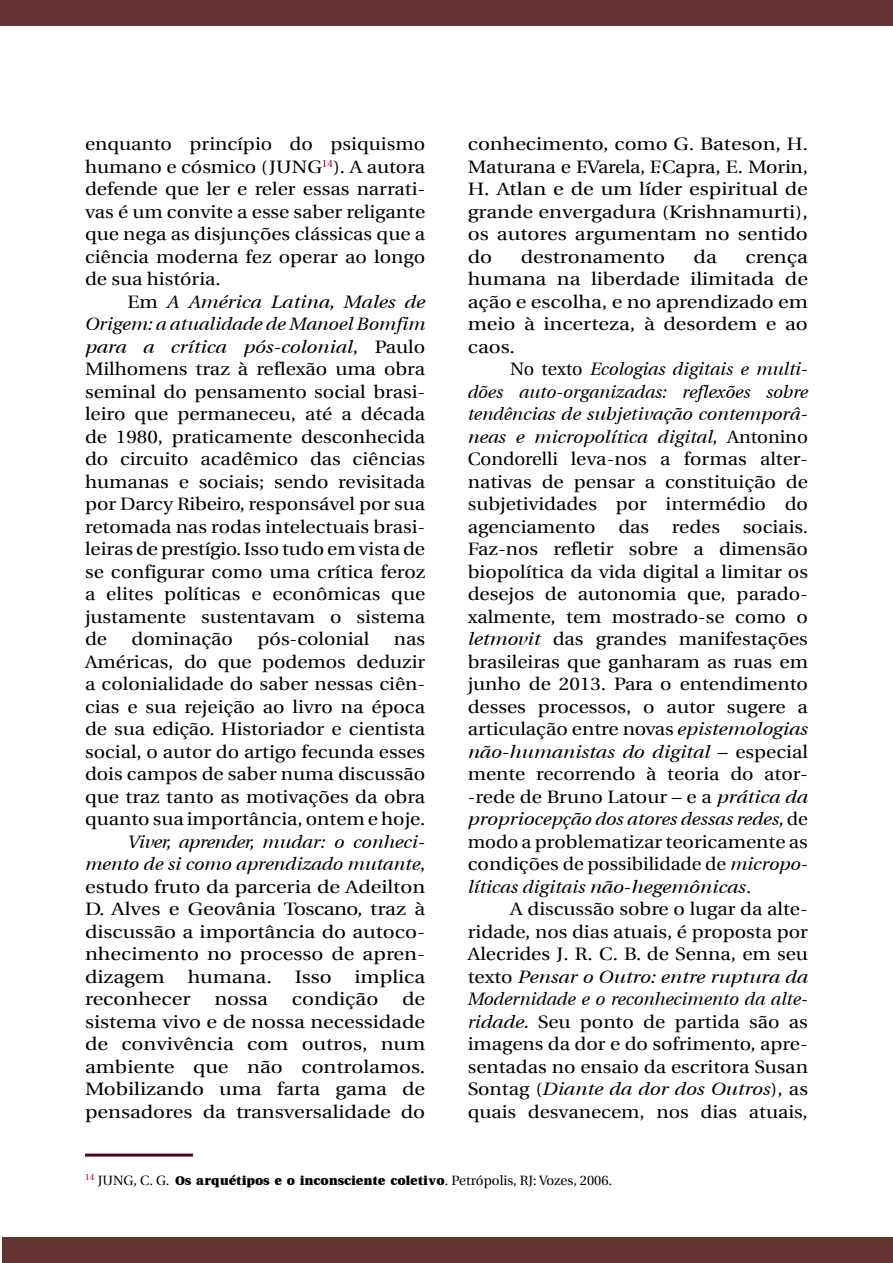
<style>
.page{position:relative;width:893px;height:1263px;background:#fff}
.page>*{position:absolute;margin:0;border:0;box-sizing:border-box;transform-origin:0 0}
.t1{font:18px/22.5px "Utopia";color:#000;text-align:justify;scale:1.1 1}
.t2{font:18px/22.5px "Utopia";color:#000;text-align:justify;scale:1.15 1}
.t3{font:italic 18px/22.5px "Utopia";color:#000;text-align:justify}
.t4{font:18px/22.5px "Utopia";color:#000;text-align:justify;scale:1.05 1}
.t5{font:13.5px "Utopia";color:#000}
.s1{font-style:italic}
.s2{font-style:normal}
.s3{font-weight:700}
</style>
<div class="page">
<div style="left:2px;top:1237px;width:891px;height:26px;background:#633"></div>
<div style="left:0;top:0;width:893px;height:26px;background:#633"></div>
<hr style="left:85px;top:1153px;width:108px;height:3px;background:#500212">
<p class="t1" style="left:85px;top:133px;width:311px">enquanto princípio do psiquismo humano e cósmico (JUNG<sup>14</sup>). A autora defende que ler e reler essas narrati&shy;vas é um convite a esse saber religante que nega as disjunções clássicas que a ciência moderna fez operar ao longo de sua história.</p>
<p class="t1" style="left:85px;top:290px;width:311px;text-indent:43px">Em <span class="s1">A América Latina, Males de Origem: a atualidade de Manoel Bomfim para a crítica pós-colonial</span>, Paulo Milhomens traz à reflexão uma obra seminal do pensamento social brasi&shy;leiro que permaneceu, até a década de 1980, praticamente desconhecida do circuito acadêmico das ciências humanas e sociais; sendo revisitada por Darcy Ribeiro, responsável por sua retomada nas rodas intelectuais brasi&shy;leiras de prestígio. Isso tudo em vista de se configurar como uma crítica feroz a elites políticas e econômicas que justamente sustentavam o sistema de</p>
<p class="t1" style="left:132px;top:628px;width:94px">dominação</p>
<p class="t1" style="left:258px;top:628px;width:103px">pós-colonial</p>
<p class="t1" style="left:85px;top:628px;width:311px;text-indent:309px">nas Américas, do que podemos deduzir a colonialidade do saber nessas ciên&shy;cias e sua rejeição ao livro na época de sua edição. Historiador e cientista social, o autor do artigo fecunda esses dois campos de saber numa discussão que traz tanto as motivações da obra quanto sua importância, ontem e hoje.</p>
<p class="t4" style="left:85px;top:830px;width:325px;text-indent:43px"><span class="s1">Viver, aprender, mudar: o conheci&shy;mento de si como aprendizado mutante</span>, estudo fruto da parceria de Adeilton D. Alves e Geovânia Toscano, traz à discussão a importância do autoco&shy;nhecimento no processo de apren&shy;dizagem</p>
<p class="t2" style="left:188px;top:965px;width:75px">humana.</p>
<p class="t2" style="left:295px;top:965px;width:34px">Isso</p>
<p class="t2" style="left:355px;top:965px;width:63px">implica</p>
<p class="t2" style="left:85px;top:988px;width:93px">reconhecer</p>
<p class="t2" style="left:214px;top:988px;width:48px">nossa</p>
<p class="t2" style="left:292px;top:988px;width:77px">condição</p>
<p class="t2" style="left:85px;top:988px;width:297px;text-indent:317px">de sistema vivo e de nossa necessidade de convivência com outros, num ambiente que não controlamos.<br>Mobilizando uma farta gama de pensadores da transversalidade do</p>
<p class="t2" style="left:468px;top:133px;width:297px">conhecimento, como G. Bateson, H.<br>Maturana e F.Varela, F.Capra, E. Morin, H. Atlan e de um líder espiritual de grande envergadura (Krishnamurti), os autores argumentam no sentido do</p>
<p class="t2" style="left:521px;top:245px;width:127px">destronamento</p>
<p class="t2" style="left:694px;top:245px;width:22px">da</p>
<p class="t2" style="left:468px;top:245px;width:297px;text-indent:278px">crença humana na liberdade ilimitada de ação e escolha, e no aprendizado em meio à incerteza, à desordem e ao caos.</p>
<p class="t3" style="left:468px;top:358px;width:342px;text-indent:43px"><span class="s2">No texto</span> Ecologias digitais e multi&shy;dões auto-organizadas: reflexões sobre tendências de subjetivação contemporâ&shy;neas e micropolítica digital, <span class="s2">Antonino Condorelli leva-nos a formas alter&shy;nativas de pensar a constituição de subjetividades por intermédio do agenciamento</span></p>
<p class="t1" style="left:618px;top:515px;width:30px">das</p>
<p class="t1" style="left:672px;top:515px;width:45px">redes</p>
<p class="t1" style="left:468px;top:515px;width:311px;text-indent:275px">sociais.<br>Faz-nos refletir sobre a dimensão biopolítica da vida digital a limitar os desejos de autonomia que, parado&shy;xalmente, tem mostrado-se como o <span class="s1">letmovit</span> das grandes manifestações brasileiras que ganharam as ruas em junho de 2013. Para o entendimento desses processos, o autor sugere a articulação entre novas <span class="s1">epistemologias não-humanistas do digital</span> – especial mente recorrendo à teoria do ator--rede de Bruno Latour – e a <span class="s1">prática da propriocepção dos atores dessas redes,</span> de modo a problematizar teoricamente as condições de possibilidade de <span class="s1">micropo&shy;líticas digitais não-hegemônicas</span>.</p>
<p class="t1" style="left:468px;top:898px;width:311px;text-indent:43px">A discussão sobre o lugar da alte&shy;ridade, nos dias atuais, é proposta por Alecrides J. R. C. B. de Senna, em seu texto <span class="s1">Pensar o Outro: entre ruptura da Modernidade e o reconhecimento da alte&shy;ridade.</span> Seu ponto de partida são as imagens da dor e do sofrimento, apre&shy;sentadas no ensaio da escritora Susan Sontag (<span class="s1">Diante da dor dos Outros</span>), as quais desvanecem, nos dias atuais,</p>
<p class="t5" style="left:85px;top:1173px;width:529px"><sup>14</sup> JUNG, C. G. <span class="s3">Os arquétipos e o inconsciente coletivo</span>. Petrópolis, RJ: Vozes, 2006.</p>
</div>
